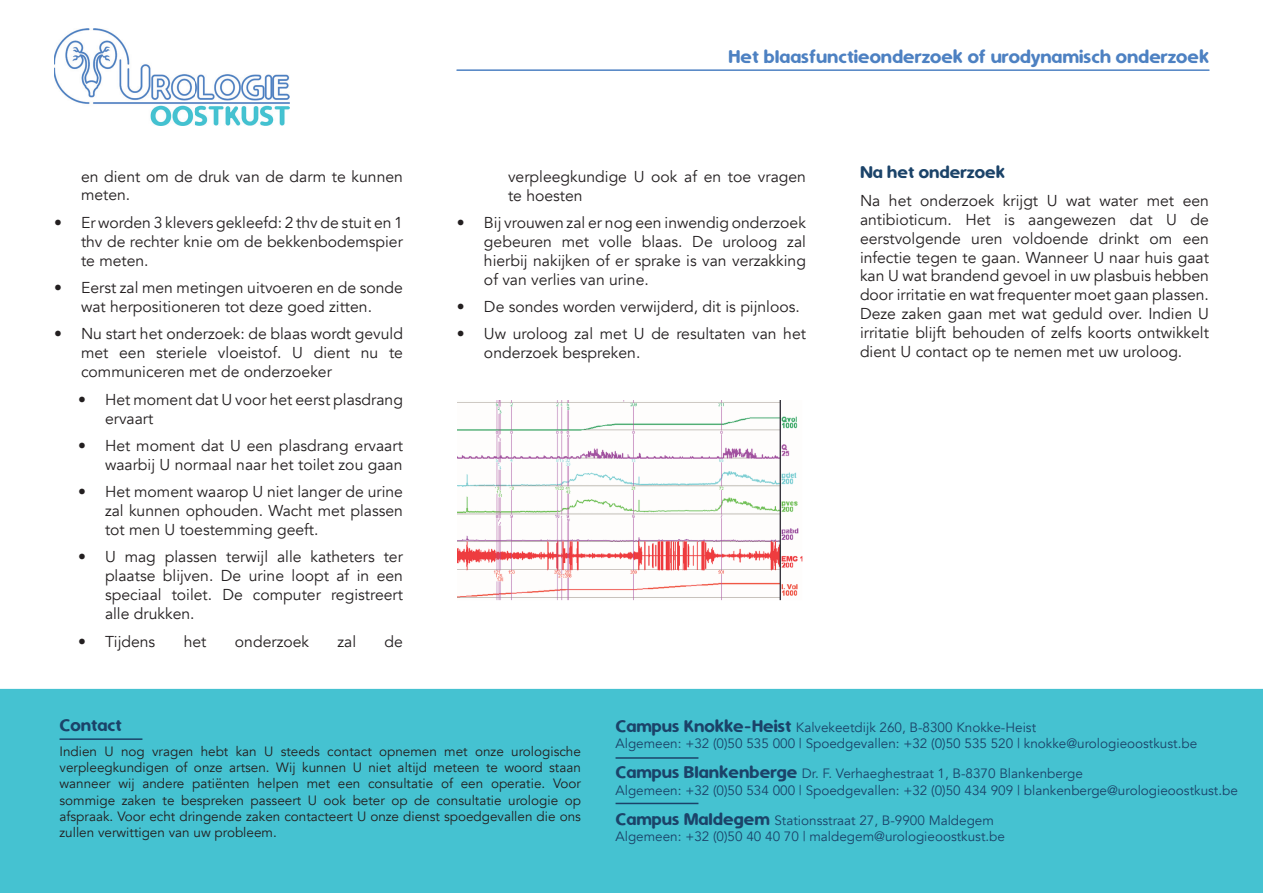
<style>
.page{position:relative;width:1263px;height:893px;background:#fff}
.page>*{position:absolute;margin:0;border:0;box-sizing:border-box;transform-origin:0 0}
.t1{font:19.5px "Simply Rounded";color:#4d81c2}
.t2{font:18px "Simply Rounded";color:#1b4369}
.t3{font:15.75px/18.9px "Avenir";color:#231f20;text-align:justify}
.t4{font:13.5px/16.2px "Avenir";color:#1b4369}
.t5{font:13.5px/16.2px "Avenir";color:#231f20;text-align:justify}
.s1{font-family:"Simply Rounded";font-size:18px}
</style>
<div class="page">
<hr style="left:457px;top:69px;width:752px;height:2px;background:#4d81c2">
<div style="left:0;top:689px;width:1263px;height:204px;background:#45c2d1"></div>
<hr style="left:615px;top:757px;width:83px;height:2px;background:#1b4369">
<hr style="left:60px;top:738px;width:82px;height:2px;background:#1b4369">
<hr style="left:615px;top:803px;width:83px;height:1px;background:#1b4369">
<img style="left:457px;top:400px;width:346px;height:201px">
<img style="left:54px;top:29px;width:235px;height:96px">
<p class="t3" style="left:81px;top:167px;width:323px">en dient om de druk van de darm te kunnen meten.</p>
<p class="t3" style="left:81px;top:213px;width:323px;text-indent:-27px">• Er worden 3 klevers gekleefd: 2 thv de stuit en 1 thv de rechter knie om de bekkenbodemspier te meten.</p>
<p class="t3" style="left:54px;top:279px;width:350px;text-align:center">• Eerst zal men metingen uitvoeren en de sonde wat herpositioneren tot deze goed zitten.</p>
<p class="t3" style="left:81px;top:325px;width:323px;text-indent:-27px">• Nu start het onderzoek: de blaas wordt gevuld met een steriele vloeistof. U dient nu te communiceren met de onderzoeker</p>
<p class="t3" style="left:105px;top:390px;width:299px;text-indent:-27px">• Het moment dat U voor het eerst plasdrang ervaart</p>
<p class="t3" style="left:78px;top:436px;width:326px;text-align:right">• Het moment dat U een plasdrang ervaart waarbij U normaal naar het toilet zou gaan</p>
<p class="t3" style="left:105px;top:483px;width:299px;text-indent:-27px">• Het moment waarop U niet langer de urine zal kunnen ophouden. Wacht met plassen tot men U toestemming geeft.</p>
<p class="t3" style="left:105px;top:548px;width:299px;text-indent:-27px">• U mag plassen terwijl alle katheters ter plaatse blijven. De urine loopt af in een speciaal toilet. De computer registreert alle drukken.</p>
<p class="t3" style="left:78px;top:632px;width:79px">• Tijdens</p>
<p class="t3" style="left:184px;top:632px;width:24px">het</p>
<p class="t3" style="left:235px;top:632px;width:76px">onderzoek</p>
<p class="t3" style="left:337px;top:632px;width:20px">zal</p>
<p class="t3" style="left:385px;top:632px;width:20px">de</p>
<p class="t1" style="left:729px;top:46px;width:482px">Het blaasfunctieonderzoek of urodynamisch onderzoek</p>
<p class="t3" style="left:508px;top:167px;width:299px">verpleegkundige U ook af en toe vragen te hoesten</p>
<p class="t3" style="left:484px;top:213px;width:323px;text-indent:-27px">• Bij vrouwen zal er nog een inwendig onderzoek gebeuren met volle blaas. De uroloog zal hierbij nakijken of er sprake is van verzakking of van verlies van urine.</p>
<p class="t3" style="left:457px;top:297px;width:344px">• De sondes worden verwijderd, dit is pijnloos.</p>
<p class="t3" style="left:484px;top:325px;width:323px;text-indent:-27px">• Uw uroloog zal met U de resultaten van het onderzoek bespreken.</p>
<p class="t2" style="left:860px;top:163px;width:146px">Na het onderzoek</p>
<p class="t3" style="left:860px;top:191px;width:350px">Na het onderzoek krijgt U wat water met een antibioticum. Het is aangewezen dat U de eerstvolgende uren voldoende drinkt om een infectie tegen te gaan. Wanneer U naar huis gaat kan U wat brandend gevoel in uw plasbuis hebben door irritatie en wat frequenter moet gaan plassen.<br>Deze zaken gaan met wat geduld over. Indien U irritatie blijft behouden of zelfs koorts ontwikkelt dient U contact op te nemen met uw uroloog.</p>
<p class="t2" style="left:60px;top:716px;width:64px">Contact</p>
<p class="t5" style="left:60px;top:743px;width:523px">Indien U nog vragen hebt kan U steeds contact opnemen met onze urologische verpleegkundigen of onze artsen. Wij kunnen U niet altijd meteen te woord staan wanneer wij andere patiënten helpen met een consultatie of een operatie. Voor sommige zaken te bespreken passeert U ook beter op de consultatie urologie op afspraak. Voor echt dringende zaken contacteert U onze dienst spoedgevallen die ons zullen verwittigen van uw probleem.</p>
<p class="t4" style="left:615px;top:720px;width:583px"><span class="s1">Campus Knokke-Heist</span> Kalvekeetdijk 260, B-8300 Knokke-Heist<br>Algemeen: +32 (0)50 535 000 | Spoedgevallen: +32 (0)50 535 520 | knokke@urologieoostkust.be</p>
<p class="t4" style="left:615px;top:766px;width:624px"><span class="s1">Campus Blankenberge</span> Dr. F. Verhaeghestraat 1, B-8370 Blankenberge<br>Algemeen: +32 (0)50 534 000 | Spoedgevallen: +32 (0)50 434 909 | blankenberge@urologieoostkust.be</p>
<p class="t4" style="left:615px;top:812px;width:391px"><span class="s1">Campus Maldegem</span> Stationsstraat 27, B-9900 Maldegem<br>Algemeen: +32 (0)50 40 40 70 | maldegem@urologieoostkust.be</p>
</div>
